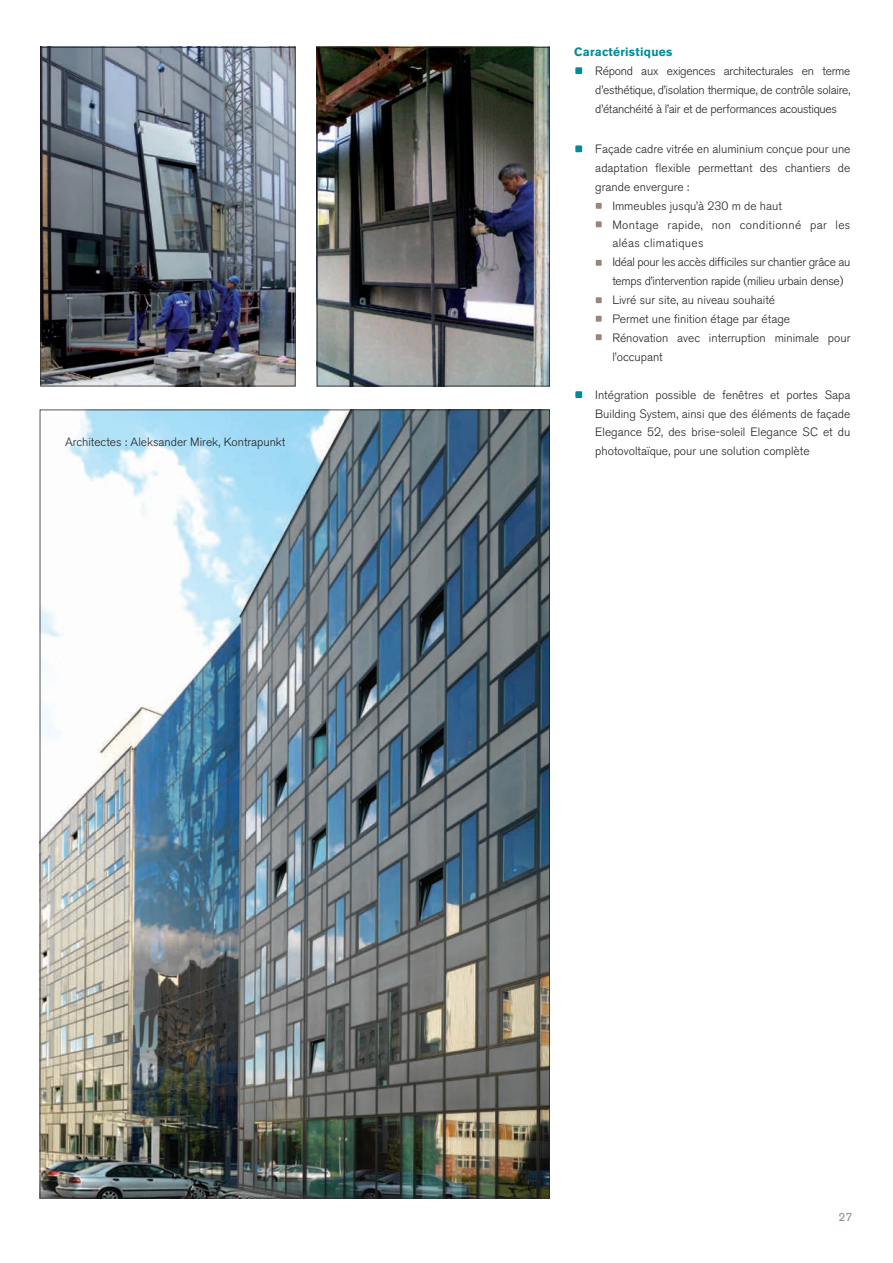
<style>
.page{position:relative;width:893px;height:1263px;background:#fff}
.page>*{position:absolute;margin:0;border:0;box-sizing:border-box;transform-origin:0 0}
.t1{font:300 12px/18.9px "Standard Grot SL";color:#231f20;text-align:justify}
.t2{font:300 12px "Standard Grot SL";letter-spacing:-.02em;color:#231f20}
.t3{font:300 12px "Standard Grot SL";letter-spacing:.03em;color:#231f20}
.t4{font:700 12px "Standard Grot SL";letter-spacing:.02em;color:#008b99}
.t5{font:12px "Standard Grot SL";color:#99877d}
</style>
<div class="page">
<div style="left:575px;top:67px;width:7px;height:7px;background:#008b99"></div>
<div style="left:575px;top:145px;width:7px;height:7px;background:#008b99"></div>
<div style="left:575px;top:391px;width:7px;height:7px;background:#008b99"></div>
<svg style="left:596px;top:203px;width:6px;height:6px"></svg>
<svg style="left:596px;top:221px;width:6px;height:6px"></svg>
<svg style="left:596px;top:260px;width:6px;height:6px"></svg>
<svg style="left:596px;top:297px;width:6px;height:6px"></svg>
<svg style="left:596px;top:316px;width:6px;height:6px"></svg>
<svg style="left:596px;top:334px;width:6px;height:6px"></svg>
<img style="left:40px;top:47px;width:256px;height:339px">
<img style="left:317px;top:47px;width:233px;height:339px">
<img style="left:40px;top:409px;width:510px;height:789px">
<p class="t1" style="left:65px;top:432px;width:222px">Architectes : Aleksander Mirek, Kontrapunkt</p>
<p class="t4" style="left:574px;top:45px;width:100px">Caractéristiques</p>
<p class="t1" style="left:595px;top:62px;width:257px">Répond aux exigences architecturales en terme d’esthétique, d’isolation thermique, de contrôle solaire, d’étanchéité à l’air et de performances acoustiques</p>
<p class="t1" style="left:595px;top:140px;width:257px">Façade cadre vitrée en aluminium conçue pour une</p>
<p class="t1" style="left:595px;top:158px;width:257px">adaptation flexible permettant des chantiers de</p>
<p class="t1" style="left:595px;top:177px;width:96px">grande envergure :</p>
<p class="t1" style="left:612px;top:196px;width:171px">Immeubles jusqu’à 230 m de haut</p>
<p class="t3" style="left:612px;top:218px;width:240px">Montage rapide, non conditionné par les</p>
<p class="t3" style="left:612px;top:236px;width:93px">aléas climatiques</p>
<p class="t2" style="left:612px;top:255px;width:240px">Idéal pour les accès difficiles sur chantier grâce au</p>
<p class="t2" style="left:612px;top:274px;width:233px">temps d’intervention rapide (milieu urbain dense)</p>
<p class="t1" style="left:612px;top:291px;width:164px">Livré sur site, au niveau souhaité</p>
<p class="t1" style="left:612px;top:310px;width:179px">Permet une finition étage par étage</p>
<p class="t1" style="left:612px;top:329px;width:240px">Rénovation avec interruption minimale pour</p>
<p class="t1" style="left:612px;top:347px;width:52px">l’occupant</p>
<p class="t1" style="left:595px;top:385px;width:257px">Intégration possible de fenêtres et portes Sapa Building System, ainsi que des éléments de façade Elegance 52, des brise-soleil Elegance SC et du photovoltaïque, pour une solution complète</p>
<p class="t5" style="left:839px;top:1210px;width:15px">27</p>
</div>
